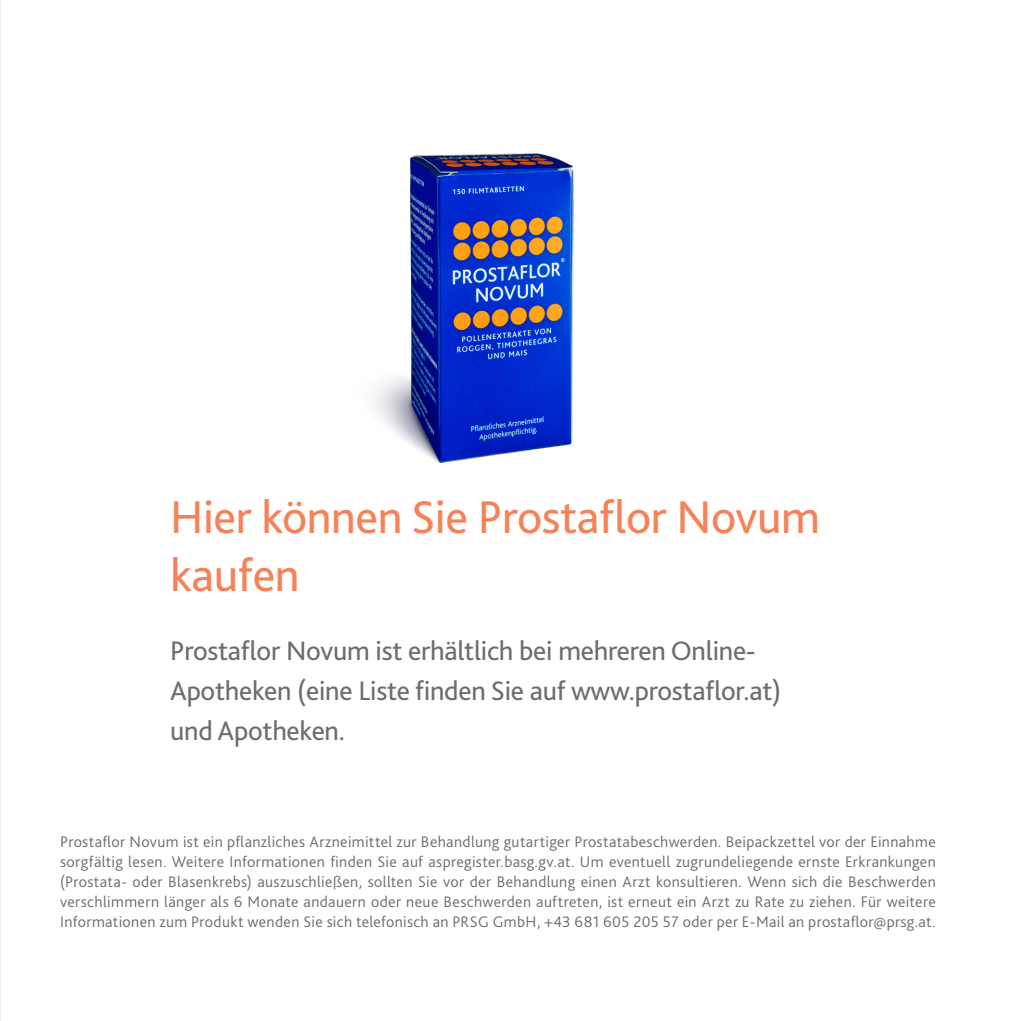
<style>
.page{position:relative;width:1021px;height:1021px;background:#fff}
.page>*{position:absolute;margin:0;border:0;box-sizing:border-box;transform-origin:0 0}
.t1{font:48px/57.6px "Bliss";letter-spacing:-.01em;color:#f58359}
.t2{font:28px "Bliss";letter-spacing:-.01em;color:#6c6d70}
.t3{font:300 16px/20px "Bliss";letter-spacing:.025em;color:#6b6b6e;text-align:justify}
</style>
<div class="page">
<img style="left:375px;top:153px;width:199px;height:310px">
<p class="t1" style="left:170px;top:488px;width:651px">Hier können Sie Prostaflor Novum kaufen</p>
<p class="t2" style="left:170px;top:633px;width:587px">Prostaflor Novum ist erhältlich bei mehreren Online-</p>
<p class="t2" style="left:170px;top:673px;width:612px">Apotheken (eine Liste finden Sie auf www.prostaflor.at)</p>
<p class="t2" style="left:170px;top:713px;width:176px">und Apotheken.</p>
<p class="t3" style="left:60px;top:831px;width:877px">Prostaflor Novum ist ein pflanzliches Arzneimittel zur Behandlung gutartiger Prostatabeschwerden. Beipackzettel vor der Einnahme sorgfältig lesen. Weitere Informationen finden Sie auf aspregister.basg.gv.at. Um eventuell zugrundeliegende ernste Erkrankungen (Prostata- oder Blasenkrebs) auszuschließen, sollten Sie vor der Behandlung einen Arzt konsultieren. Wenn sich die Beschwerden verschlimmern länger als 6 Monate andauern oder neue Beschwerden auftreten, ist erneut ein Arzt zu Rate zu ziehen. Für weitere Informationen zum Produkt wenden Sie sich telefonisch an PRSG GmbH, +43 681 605 205 57 oder per E-Mail an prostaflor@prsg.at.</p>
</div>
